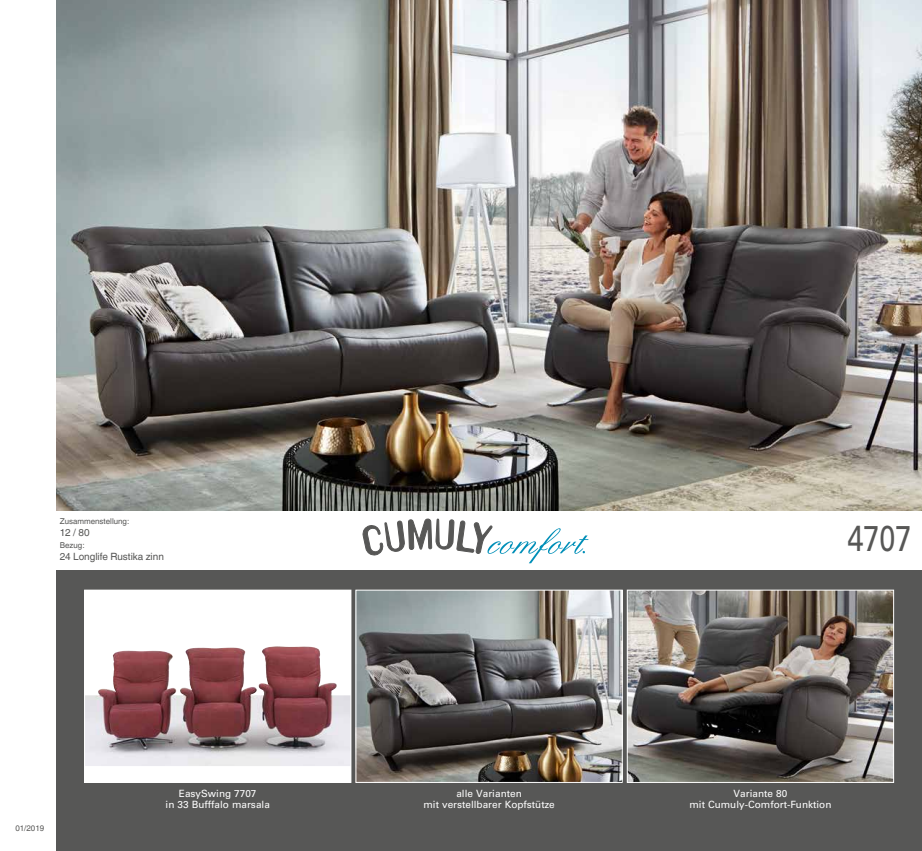
<style>
.page{position:relative;width:922px;height:851px;background:#fff}
.page>*{position:absolute;margin:0;border:0;box-sizing:border-box;transform-origin:0 0}
.t1{font:36px "Univers";color:#575756;scale:.8 1}
.t2{font:10px/11px "Univers";color:#fff;text-align:center}
.t3{font:10px "Helvetica World";color:#575756}
.t4{font:8px "Helvetica World";color:#575756}
</style>
<div class="page">
<img style="left:57px;top:0;width:864px;height:510px">
<div style="left:57px;top:570px;width:864px;height:280px;background:#575756"></div>
<svg style="left:86px;top:591px;width:263px;height:189px"></svg>
<img style="left:262px;top:646px;width:14px;height:38px">
<div style="left:84px;top:589px;width:267px;height:193px;border:1px solid #fff"></div>
<img style="left:357px;top:591px;width:263px;height:189px">
<div style="left:355px;top:589px;width:267px;height:193px;border:1px solid #fff"></div>
<img style="left:628px;top:591px;width:263px;height:189px">
<div style="left:626px;top:589px;width:267px;height:193px;border:1px solid #fff"></div>
<svg style="left:362px;top:518px;width:226px;height:45px"></svg>
<p class="t4" style="left:60px;top:517px;width:71px">Zusammenstellung:</p>
<p class="t3" style="left:60px;top:527px;width:31px">12 / 80</p>
<p class="t4" style="left:60px;top:541px;width:26px">Bezug:</p>
<p class="t3" style="left:60px;top:551px;width:106px">24 Longlife Rustika zinn</p>
<h1 class="t1" style="left:847px;top:517px;width:82px">4707</h1>
<p class="t4" style="left:15px;top:823px;width:30px">01/2019</p>
<p class="t2" style="left:165px;top:788px;width:106px">EasySwing 7707<br>in 33 Bufffalo marsala</p>
<p class="t2" style="left:423px;top:788px;width:133px">alle Varianten<br>mit verstellbarer Kopfstütze</p>
<p class="t2" style="left:689px;top:788px;width:143px">Variante 80<br>mit Cumuly-Comfort-Funktion</p>
</div>
